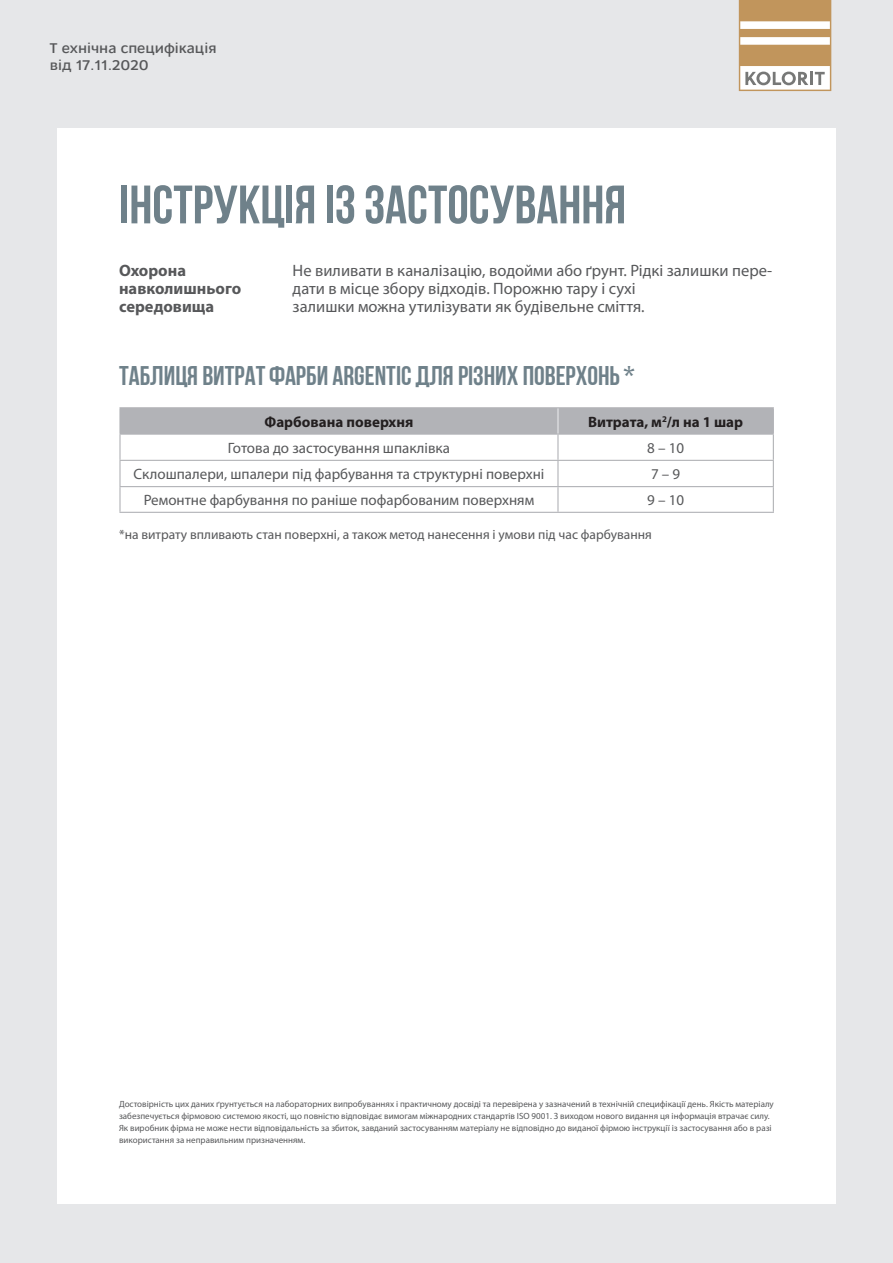
<style>
.page{position:relative;width:893px;height:1263px;background:#e6e7e9}
.page>*{position:absolute;margin:0;border:0;box-sizing:border-box;transform-origin:0 0}
.t1{font:54px "Bebas Neue Cyrillic";color:#6f818a}
.t2{font:27px "Bebas Neue Cyrillic";color:#6f818a}
.t3{font:16.5px/18px "Myriad Pro";color:#57585a}
.t4{font:700 16.5px "Myriad Pro";color:#57585a}
.t5{font:15px "Myriad Pro";color:#57585a}
.t6{font:700 15px "Myriad Pro";color:#231f20}
.t7{font:500 15px "Osnova Pro";color:#57585a}
.t8{font:13.5px "Myriad Pro";color:#57585a}
.t9{font:9px/12px "Myriad Pro";color:#57585a}
</style>
<div class="page">
<svg style="left:739px;top:0;width:92px;height:91px;background:#d2b997"></svg>
<div style="left:57px;top:128px;width:779px;height:1075px;background:#fff"></div>
<hr style="left:119px;top:407px;width:439px;height:1px;background:#b2b3b7">
<hr style="left:119px;top:408px;width:2px;height:25px;background:#b2b3b7">
<hr style="left:558px;top:407px;width:216px;height:1px;background:#b2b3b7">
<hr style="left:119px;top:433px;width:439px;height:2px;background:#b2b3b7">
<hr style="left:119px;top:435px;width:2px;height:25px;background:#b2b3b7">
<hr style="left:119px;top:460px;width:439px;height:1px;background:#b2b3b7">
<hr style="left:119px;top:461px;width:2px;height:25px;background:#b2b3b7">
<hr style="left:119px;top:486px;width:439px;height:1px;background:#b2b3b7">
<hr style="left:119px;top:487px;width:2px;height:25px;background:#b2b3b7">
<svg style="left:120px;top:408px;width:654px;height:104px"></svg>
<hr style="left:119px;top:512px;width:439px;height:1px;background:#b2b3b7">
<hr style="left:558px;top:512px;width:216px;height:1px;background:#b2b3b7">
<hr style="left:557px;top:408px;width:2px;height:25px;background:#e6e7e9">
<p class="t7" style="left:50px;top:39px;width:168px">Т ехнічна специфікація</p>
<p class="t7" style="left:50px;top:56px;width:100px">від 17.11.2020</p>
<p class="t1" style="left:119px;top:175px;width:509px">IНСТРУКЦIЯ IЗ ЗАСТОСУВАННЯ</p>
<p class="t4" style="left:119px;top:260px;width:69px">Охорона</p>
<p class="t4" style="left:119px;top:278px;width:124px">навколишнього</p>
<p class="t4" style="left:119px;top:296px;width:97px">середовища</p>
<p class="t3" style="left:293px;top:261px;width:481px">Не виливати в каналізацію, водойми або ґрунт. Рідкі залишки пере&shy;дати в місце збору відходів. Порожню тару і сухі<br>залишки можна утилізувати як будівельне сміття.</p>
<p class="t2" style="left:119px;top:361px;width:517px">Таблиця витрат фарби ARGENTIC для рIзних поверхонь *</p>
<p class="t6" style="left:265px;top:412px;width:150px">Фарбована поверхня</p>
<p class="t6" style="left:588px;top:412px;width:156px">Витрата, м<sup>2</sup>/л на 1 шар</p>
<p class="t5" style="left:228px;top:438px;width:224px">Готова до застосування шпаклівка</p>
<p class="t5" style="left:647px;top:438px;width:38px">8 – 10</p>
<p class="t5" style="left:134px;top:464px;width:412px">Склошпалери, шпалери під фарбування та структурні поверхні</p>
<p class="t5" style="left:651px;top:464px;width:31px">7 – 9</p>
<p class="t5" style="left:144px;top:491px;width:392px">Ремонтне фарбування по раніше пофарбованим поверхням</p>
<p class="t5" style="left:647px;top:491px;width:38px">9 – 10</p>
<p class="t8" style="left:119px;top:526px;width:534px">*на витрату впливають стан поверхні, а також метод нанесення і умови під час фарбування</p>
<p class="t9" style="left:119px;top:1098px;width:656px">Достовірність цих даних ґрунтується на лабораторних випробуваннях і практичному досвіді та перевірена у зазначений в технічній специфікації день. Якість матеріалу забезпечується фірмовою системою якості, що повністю відповідає вимогам міжнародних стандартів ISO 9001. З виходом нового видання ця інформація втрачає силу.<br>Як виробник фірма не може нести відповідальність за збиток, завданий застосуванням матеріалу не відповідно до виданої фірмою інструкції із застосування або в разі використання за неправильним призначенням.</p>
</div>
